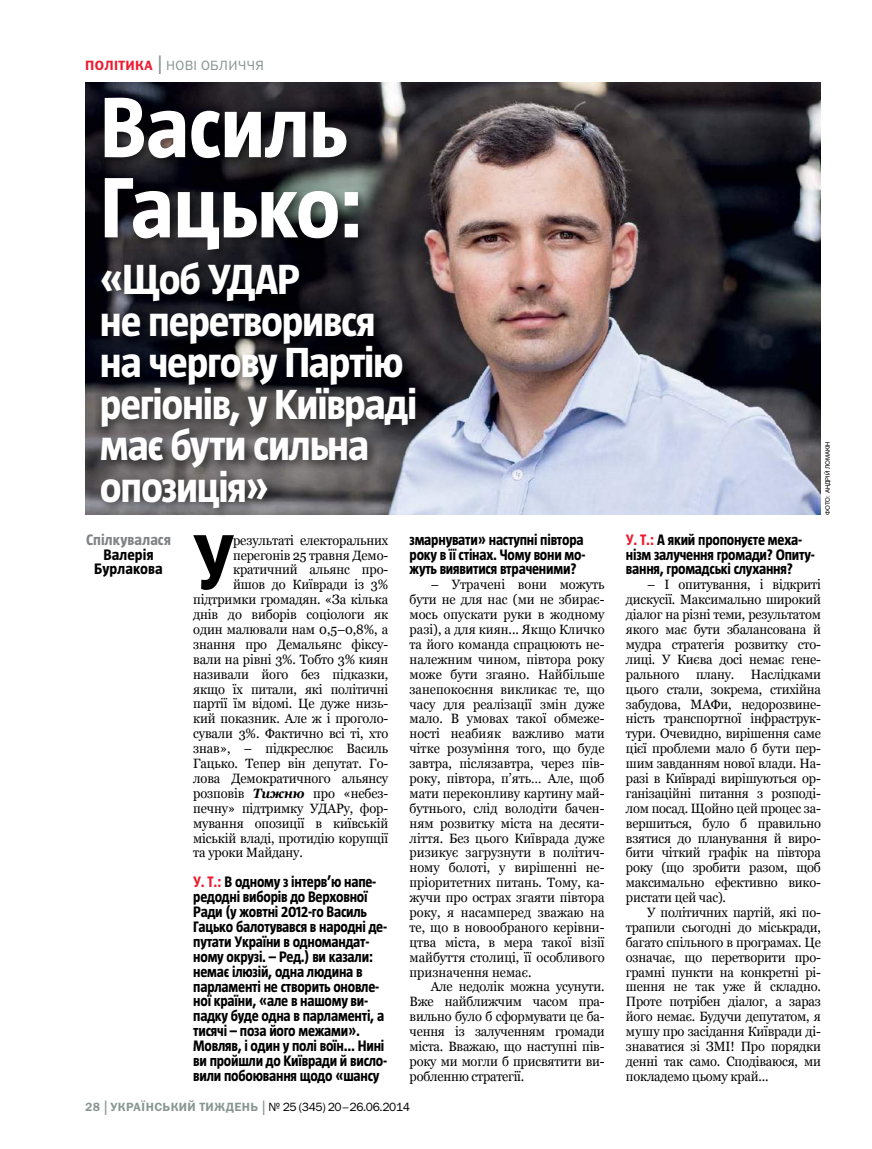
<style>
.page{position:relative;width:872px;height:1149px;background:#fff}
.page>*{position:absolute;margin:0;border:0;box-sizing:border-box;transform-origin:0 0}
.t1{font:700 84.6px/80.1px "UT Magazine";letter-spacing:-.01em;color:#fff}
.t2{font:700 77.25px "UT Magazine";color:#000;scale:.95 1}
.t3{font:700 41.55px/41.5px "UT Magazine";letter-spacing:-.03em;color:#fff}
.t4{font:700 15px/14.9px "UT Magazine";letter-spacing:-.015em;color:#000;scale:.94 1}
.t5{font:700 15px/14.9px "UT Magazine";letter-spacing:.005em;color:#000;text-align:center}
.t6{font:700 15px "UT Magazine";letter-spacing:.01em;color:#808285}
.t7{font:13.5px/14.9px "Georgia";letter-spacing:-.01em;color:#000;text-align:justify;scale:.95 1}
.t8{font:13.5px "Franklin Gothic Book C";letter-spacing:.03em;color:#889691}
.t9{font:12px "Franklin Gothic Book C";letter-spacing:-.03em;color:#000}
.t10{font:6px "Helios";color:#000}
.s1{font-family:"Franklin Gothic Demi C";color:#ed1b2f}
.s2{font-size:27px}
.s3{font-weight:700;font-style:italic}
.s4{color:#ed1b2f}
.s5{font-family:"Franklin Gothic Demi C";color:#889691}
.s6{font-size:21px;color:#889691}
</style>
<div class="page">
<img style="left:85px;top:83px;width:736px;height:431px">
<div style="left:97px;top:94px;width:330px;height:425px;background:#000;opacity:.5"></div>
<p class="t8" style="left:85px;top:58px;width:180px"><span class="s1">політика</span> <span class="s2">|</span>нові обличчя</p>
<h1 class="t1" style="left:100px;top:88px;width:266px">Василь<br>Гацько:</h1>
<h3 class="t3" style="left:100px;top:259px;width:319px">«Щоб УДАР<br>не перетворився на чергову Партію регіонів, у Київраді має бути сильна опозиція»</h3>
<h2 class="t2" style="left:193px;top:520px;width:45px">У</h2>
<p class="t7" style="left:233px;top:532px;width:165px">результаті електоральних</p>
<p class="t4" style="left:409px;top:532px;width:189px;text-align:justify">змарнувати» наступні півтора року в її стінах. Чому вони мо&shy;жуть виявитися втраченими?</p>
<p class="t7" style="left:409px;top:577px;width:207px;text-indent:21px">– Утрачені вони можуть бути не для нас (ми не збирає&shy;мось опускати руки в жодному разі), а для киян... Якщо Кличко та його команда спрацюють не&shy;належним чином, півтора року може бути згаяно. Найбільше занепокоєння викликає те, що часу для реалізації змін дуже мало. В умовах такої обмеже&shy;ності неабияк важливо мати чітке розуміння того, що буде завтра, післязавтра, через пів&shy;року, півтора, п’ять… Але, щоб мати переконливу картину май&shy;бутнього, слід володіти бачен&shy;ням розвитку міста на десяти&shy;ліття. Без цього Київрада дуже ризикує загрузнути в політич&shy;ному болоті, у вирішенні не&shy;пріоритетних питань. Тому, ка&shy;жучи про острах згаяти півтора року, я насамперед зважаю на те, що в новообраного керівни&shy;цтва міста, в мера такої візії майбуття столиці, її особливого призначення немає.</p>
<p class="t7" style="left:409px;top:979px;width:207px;text-indent:21px">Але недолік можна усунути.<br>Вже найближчим часом пра&shy;вильно було б сформувати це ба&shy;чення із залученням громади міста. Вважаю, що наступні пів&shy;року ми могли б присвятити ви&shy;робленню стратегії.</p>
<p class="t6" style="left:86px;top:531px;width:86px">Спілкувалася</p>
<p class="t5" style="left:94px;top:547px;width:70px">Валерія<br>Бурлакова</p>
<p class="t7" style="left:233px;top:547px;width:165px">перегонів 25 травня Демо-</p>
<p class="t7" style="left:233px;top:562px;width:164px">кратичний альянс про-</p>
<p class="t7" style="left:233px;top:577px;width:165px">йшов до Київради із 3%</p>
<p class="t7" style="left:193px;top:592px;width:207px">підтримки громадян. «За кілька</p>
<p class="t7" style="left:193px;top:607px;width:207px">днів до виборів соціологи як</p>
<p class="t7" style="left:193px;top:622px;width:207px">один малювали нам 0,5–0,8%, а</p>
<p class="t7" style="left:193px;top:637px;width:207px">знання про Демальянс фіксу-</p>
<p class="t7" style="left:193px;top:651px;width:207px">вали на рівні 3%. Тобто 3% киян</p>
<p class="t7" style="left:193px;top:666px;width:207px">називали його без підказки,</p>
<p class="t7" style="left:193px;top:681px;width:207px">якщо їх питали, які політичні</p>
<p class="t7" style="left:193px;top:696px;width:207px">партії їм відомі. Це дуже низь-</p>
<p class="t7" style="left:193px;top:711px;width:207px">кий показник. Але ж і проголо-</p>
<p class="t7" style="left:193px;top:726px;width:207px">сували 3%. Фактично всі ті, хто</p>
<p class="t7" style="left:193px;top:741px;width:207px">знав», – підкреслює Василь</p>
<p class="t7" style="left:193px;top:756px;width:207px">Гацько. Тепер він депутат. Го-</p>
<p class="t7" style="left:193px;top:770px;width:207px">лова Демократичного альянсу</p>
<p class="t7" style="left:193px;top:785px;width:207px">розповів <span class="s3">Тижню</span> про «небез-</p>
<p class="t7" style="left:193px;top:800px;width:207px">печну» підтримку УДАРу, фор-</p>
<p class="t7" style="left:193px;top:815px;width:207px">мування опозиції в київській</p>
<p class="t7" style="left:193px;top:830px;width:207px">міській владі, протидію корупції</p>
<p class="t7" style="left:193px;top:845px;width:117px">та уроки Майдану.</p>
<p class="t4" style="left:193px;top:874px;width:208px"><span class="s4">У. Т.:</span> В одному з інтерв’ю напе&shy;редодні виборів до Верховної<br>Ради (у жовтні 2012-го Василь<br>Гацько балотувався в народні де&shy;путати України в одномандат&shy;ному окрузі. – Ред.) ви казали: немає ілюзій, одна людина в парламенті не створить оновле&shy;ної країни, «але в нашому ви&shy;падку буде одна в парламенті, а тисячі – поза його межами».<br>Мовляв, і один у полі воїн... Нині ви пройшли до Київради й висло&shy;вили побоювання щодо «шансу</p>
<p class="t9" style="left:85px;top:1099px;width:326px"><span class="s5">28</span><span class="s6">|</span><span class="s5">УКРАЇНСЬКИЙ ТИЖДЕНЬ</span><span class="s6">|</span>№ 25 (345) 20–26.06.2014</p>
<p class="t10" style="left:824px;top:514px;width:75px;rotate:-90deg">фото: андрій ломакін</p>
<p class="t4" style="left:626px;top:532px;width:202px"><span class="s4">У. Т.:</span> А який пропонуєте меха&shy;нізм залучення громади? Опиту&shy;вання, громадські слухання?</p>
<p class="t7" style="left:626px;top:577px;width:207px;text-indent:21px">– І опитування, і відкриті дискусії. Максимально широкий діалог на різні теми, результатом якого має бути збалансована й мудра стратегія розвитку сто&shy;лиці. У Києва досі немає гене&shy;рального плану. Наслідками цього стали, зокрема, стихійна забудова, МАФи, недорозвине&shy;ність транспортної інфраструк&shy;тури. Очевидно, вирішення саме цієї проблеми мало б бути пер&shy;шим завданням нової влади. На&shy;разі в Київраді вирішуються ор&shy;ганізаційні питання з розподі&shy;лом посад. Щойно цей процес за&shy;вершиться, було б правильно взятися до планування й виро&shy;бити чіткий графік на півтора року (що зробити разом, щоб максимально ефективно вико&shy;ристати цей час).</p>
<p class="t7" style="left:626px;top:904px;width:207px;text-indent:21px">У політичних партій, які по&shy;трапили сьогодні до міськради, багато спільного в програмах. Це означає, що перетворити про&shy;грамні пункти на конкретні рі&shy;шення не так уже й складно.<br>Проте потрібен діалог, а зараз його немає. Будучи депутатом, я мушу про засідання Київради ді&shy;знаватися зі ЗМІ! Про порядки денні так само. Сподіваюся, ми покладемо цьому край...</p>
</div>
